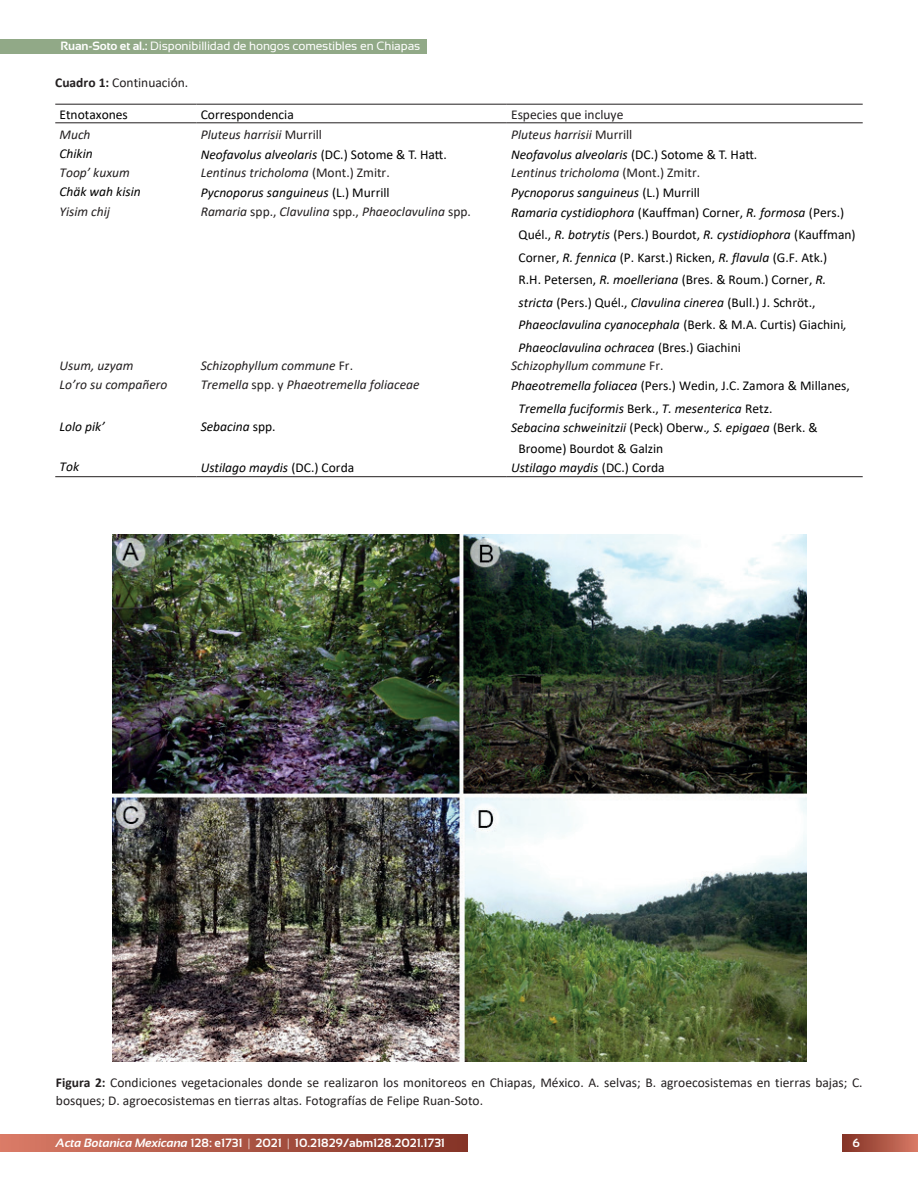
<style>
.page{position:relative;width:918px;height:1188px;background:#fff}
.page>*{position:absolute;margin:0;border:0;box-sizing:border-box;transform-origin:0 0}
.t1{font:13.5px/22.5px "Calibri";color:#000001}
.t2{font:italic 13.5px/22.5px "Calibri";color:#000001}
.t3{font:italic 13.5px "Calibri";color:#231f20}
.t4{font:13.5px/18px "Calibri";color:#231f20}
.t5{font:700 12px "Sansation";color:#fff}
.t6{font:12px "Sansation";letter-spacing:-.01em;color:#fff}
.s1{font-weight:700}
.s2{font-style:normal}
.s3{font-style:italic}
.s4{font-weight:300}
</style>
<div class="page">
<div style="left:0;top:39px;width:427px;height:15px;background:#91a987"></div>
<div style="left:843px;top:1134px;width:75px;height:17px;background:linear-gradient(to right,#833225,#d77964)"></div>
<div style="left:0;top:1134px;width:467px;height:17px;background:linear-gradient(to right,#d87a65,#833225)"></div>
<hr style="left:55px;top:476px;width:141px;height:1px;background:#231f20">
<hr style="left:196px;top:476px;width:311px;height:1px;background:#231f20">
<hr style="left:507px;top:476px;width:356px;height:1px;background:#231f20">
<hr style="left:55px;top:123px;width:141px;height:1px;background:#231f20">
<hr style="left:196px;top:123px;width:311px;height:1px;background:#231f20">
<hr style="left:507px;top:123px;width:356px;height:1px;background:#231f20">
<hr style="left:55px;top:104px;width:141px;height:1px;background:#231f20">
<hr style="left:196px;top:104px;width:311px;height:1px;background:#231f20">
<hr style="left:507px;top:104px;width:356px;height:1px;background:#231f20">
<img style="left:113px;top:534px;width:693px;height:528px">
<p class="t6" style="left:61px;top:39px;width:361px"><span class="s1">Ruan-Soto et al.:</span> Disponibillidad de hongos comestibles en Chiapas</p>
<p class="t4" style="left:55px;top:73px;width:135px"><span class="s1">Cuadro 1:</span> Continuación.</p>
<p class="t1" style="left:60px;top:102px;width:70px">Etnotaxones</p>
<p class="t1" style="left:201px;top:102px;width:95px">Correspondencia</p>
<p class="t4" style="left:511px;top:105px;width:114px">Especies que incluye</p>
<p class="t3" style="left:60px;top:125px;width:33px">Much</p>
<p class="t3" style="left:201px;top:125px;width:123px">Pluteus harrisii <span class="s2">Murrill</span></p>
<p class="t3" style="left:511px;top:125px;width:123px">Pluteus harrisii <span class="s2">Murrill</span></p>
<p class="t2" style="left:60px;top:141px;width:35px">Chikin</p>
<p class="t2" style="left:201px;top:142px;width:248px">Neofavolus alveolaris <span class="s2">(DC.) Sotome &amp; T. Hatt.</span></p>
<p class="t2" style="left:511px;top:142px;width:248px">Neofavolus alveolaris <span class="s2">(DC.) Sotome &amp; T. Hatt.</span></p>
<p class="t3" style="left:60px;top:163px;width:72px">Toop’ kuxum</p>
<p class="t3" style="left:201px;top:163px;width:191px">Lentinus tricholoma <span class="s2">(Mont.) Zmitr.</span></p>
<p class="t3" style="left:511px;top:163px;width:191px">Lentinus tricholoma <span class="s2">(Mont.) Zmitr.</span></p>
<p class="t2" style="left:60px;top:180px;width:83px">Chäk wah kisin</p>
<p class="t2" style="left:201px;top:181px;width:190px">Pycnoporus sanguineus <span class="s2">(L.) Murrill</span></p>
<p class="t2" style="left:511px;top:181px;width:190px">Pycnoporus sanguineus <span class="s2">(L.) Murrill</span></p>
<p class="t3" style="left:60px;top:202px;width:52px">Yisim chij</p>
<p class="t3" style="left:201px;top:202px;width:272px">Ramaria <span class="s2">spp.,</span> Clavulina <span class="s2">spp.,</span> Phaeoclavulina <span class="s2">spp.</span></p>
<p class="t1" style="left:519px;top:201px;width:339px;text-indent:-7px"><span class="s3">Ramaria cystidiophora</span> (Kauffman) Corner, <span class="s3">R. formosa</span> (Pers.)<br>Quél., <span class="s3">R. botrytis</span> (Pers.) Bourdot, <span class="s3">R. cystidiophora</span> (Kauffman)<br>Corner, <span class="s3">R. fennica</span> (P. Karst.) Ricken, <span class="s3">R. flavula</span> (G.F. Atk.)<br>R.H. Petersen, <span class="s3">R. moelleriana</span> (Bres. &amp; Roum.) Corner, <span class="s3">R. stricta</span> (Pers.) Quél., <span class="s3">Clavulina cinerea</span> (Bull.) J. Schröt., <span class="s3">Phaeoclavulina cyanocephala</span> (Berk. &amp; M.A. Curtis) Giachini<span class="s3">, Phaeoclavulina ochracea</span> (Bres.) Giachini</p>
<p class="t3" style="left:60px;top:357px;width:75px">Usum, uzyam</p>
<p class="t3" style="left:201px;top:357px;width:154px">Schizophyllum commune <span class="s2">Fr.</span></p>
<p class="t3" style="left:511px;top:357px;width:154px">Schizophyllum commune <span class="s2">Fr.</span></p>
<p class="t3" style="left:60px;top:375px;width:109px">Lo’ro su compañero</p>
<p class="t3" style="left:201px;top:375px;width:220px">Tremella <span class="s2">spp. y</span> Phaeotremella foliaceae</p>
<p class="t2" style="left:519px;top:374px;width:333px;text-indent:-7px">Phaeotremella foliacea <span class="s2">(Pers.) Wedin, J.C. Zamora &amp; Millanes,<br></span>Tremella fuciformis <span class="s2">Berk.,</span> T. mesenterica <span class="s2">Retz.</span></p>
<p class="t2" style="left:60px;top:415px;width:47px">Lolo pik’</p>
<p class="t2" style="left:201px;top:415px;width:76px">Sebacina <span class="s2">spp.</span></p>
<p class="t1" style="left:519px;top:417px;width:301px;line-height:20.2px;text-indent:-8px"><span class="s3">Sebacina schweinitzii</span> (Peck) Oberw.<span class="s3">, S. epigaea</span> (Berk. &amp;<br>Broome) Bourdot &amp; Galzin</p>
<p class="t2" style="left:60px;top:455px;width:21px">Tok</p>
<p class="t2" style="left:201px;top:456px;width:155px">Ustilago maydis <span class="s2">(DC.) Corda</span></p>
<p class="t2" style="left:511px;top:456px;width:155px">Ustilago maydis <span class="s2">(DC.) Corda</span></p>
<p class="t4" style="left:56px;top:1073px;width:808px"><span class="s1">Figura 2:</span> Condiciones vegetacionales donde se realizaron los monitoreos en Chiapas, México. A. selvas; B. agroecosistemas en tierras bajas; C. bosques; D. agroecosistemas en tierras altas. Fotografías de Felipe Ruan-Soto.</p>
<p class="t5" style="left:56px;top:1136px;width:391px"><span class="s3">Acta Botanica Mexicana</span> 128: e1731 <span class="s4">|</span> 2021 <span class="s4">|</span> 10.21829/abm128.2021.1731</p>
<p class="t5" style="left:853px;top:1136px;width:9px">6</p>
</div>
